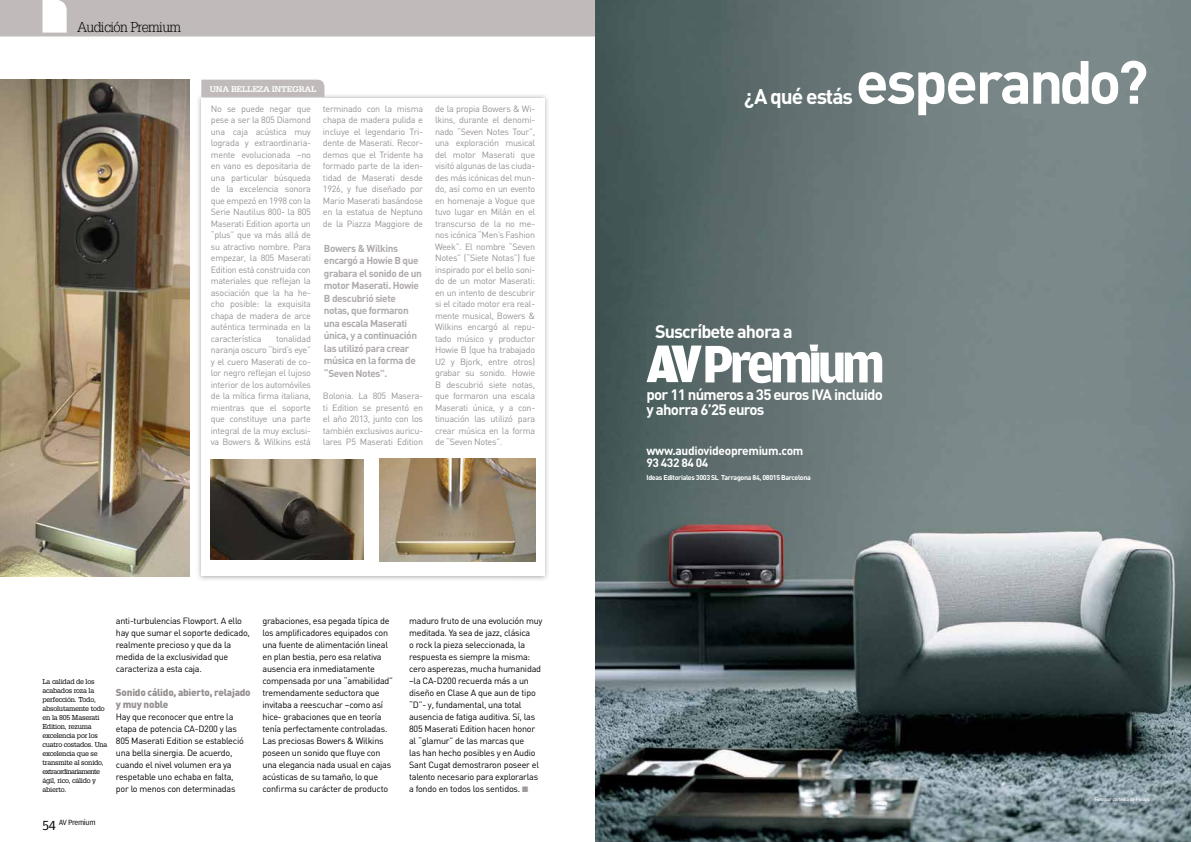
<style>
.page{position:relative;width:1191px;height:842px;background:#fff}
.page>*{position:absolute;margin:0;border:0;box-sizing:border-box;transform-origin:0 0}
.t1{font:700 60px "DIN";letter-spacing:-.045em;color:#fff}
.t2{font:700 21px "DIN";letter-spacing:-.05em;color:#fff}
.t3{font:700 18px "DIN";letter-spacing:-.05em;color:#fff}
.t4{font:700 15px/15px "DIN";letter-spacing:-.05em;color:#fff}
.t5{font:300 14px "Glypha";letter-spacing:-.04em;color:#000}
.t6{font:700 12px/12px "DIN";letter-spacing:-.025em;color:#fff}
.t7{font:700 10px/12.5px "DIN";letter-spacing:-.04em;color:#b0abab}
.t8{font:900 10px/12px "DIN";letter-spacing:-.025em;color:#989292}
.t9{font:9px/11.5px "DIN";letter-spacing:-.03em;color:#989292;text-align:justify}
.t10{font:9px/12px "DIN";letter-spacing:-.025em;color:#000}
.t11{font:700 8px "Glypha";letter-spacing:-.03em;color:#fff;scale:1.09 1}
.t12{font:8px "Amplitude";letter-spacing:-.04em;color:#000}
.t13{font:7px/9px "Glypha";letter-spacing:-.03em;color:#000}
.t14{font:700 7px "DIN";letter-spacing:-.045em;color:#fff}
.t15{font:500 5px "DIN";letter-spacing:-.045em;color:#fff}
.s1{font-size:14px}
.s2{color:#a19c9c}
</style>
<div class="page">
<div style="left:0;top:0;width:595px;height:36px;background:#c0bbba"></div>
<img style="left:198px;top:93px;width:350px;height:487px">
<div style="left:201px;top:98px;width:343px;height:478px;background:#fff"></div>
<div style="left:201px;top:80px;width:123px;height:17px;background:#c0bbba"></div>
<img style="left:595px;top:0;width:596px;height:842px">
<img style="left:0;top:80px;width:189px;height:496px">
<img style="left:379px;top:459px;width:156px;height:103px">
<img style="left:211px;top:459px;width:152px;height:101px">
<svg style="left:646px;top:345px;width:236px;height:38px"></svg>
<h3 class="t5" style="left:77px;top:19px;width:106px">Audición Premium</h3>
<p class="t11" style="left:210px;top:84px;width:99px">UNA BELLEZA INTEGRAL</p>
<p class="t9" style="left:211px;top:102px;width:102px">No se puede negar que pese a ser la 805 Diamond una caja acústica muy lograda y extraordinaria&shy;mente evolucionada –no en vano es depositaria de una particular búsqueda de la excelencia sonora que empezó en 1998 con la Serie Nautilus 800- la 805<br>Maserati Edition aporta un “plus” que va más allá de su atractivo nombre. Para empezar, la 805 Maserati Edition está construida con materiales que reflejan la asociación que la ha he&shy;cho posible: la exquisita chapa de madera de arce auténtica terminada en la característica</p>
<p class="t9" style="left:323px;top:103px;width:102px">terminado con la misma chapa de madera pulida e incluye el legendario Tri&shy;dente de Maserati. Recor&shy;demos que el Tridente ha formado parte de la iden&shy;tidad de Maserati desde 1926, y fue diseñado por Mario Maserati basándose en la estatua de Neptuno de la Piazza Maggiore de</p>
<p class="t7" style="left:324px;top:241px;width:99px">Bowers &amp; Wilkins encargó a Howie B que grabara el sonido de un motor Maserati. Howie<br>B descubrió siete notas, que formaron una escala Maserati única, y a continuación las utilizó para crear música en la forma de “Seven Notes”.</p>
<p class="t9" style="left:211px;top:332px;width:102px;text-indent:65px">tonalidad naranja oscuro “bird’s eye” y el cuero Maserati de co&shy;lor negro reflejan el lujoso interior de los automóviles de la mítica firma italiana, mientras que el soporte que constituye una parte integral de la muy exclusi&shy;va Bowers &amp; Wilkins está</p>
<p class="t9" style="left:323px;top:390px;width:102px">Bolonia. La 805 Masera&shy;ti Edition se presentó en el año 2013, junto con los también exclusivos auricu&shy;lares P5 Maserati Edition</p>
<p class="t9" style="left:435px;top:103px;width:102px">de la propia Bowers &amp; Wi&shy;lkins, durante el denomi&shy;nado “Seven Notes Tour”, una exploración musical del motor Maserati que visitó algunas de las ciuda&shy;des más icónicas del mun&shy;do, así como en un evento en homenaje a Vogue que tuvo lugar en Milán en el transcurso de la no me&shy;nos icónica “Men’s Fashion Week”. El nombre “Seven Notes” (“Siete Notas”) fue inspirado por el bello soni&shy;do de un motor Maserati: en un intento de descubrir si el citado motor era real&shy;mente musical, Bowers &amp; Wilkins encargó al repu&shy;tado músico y productor Howie B (que ha trabajado U2 y Bjork, entre otros) grabar su sonido. Howie B descubrió siete notas, que formaron una escala Maserati única, y a con&shy;tinuación las utilizó para crear música en la forma de “Seven Notes”.</p>
<p class="t13" style="left:43px;top:677px;width:66px">La calidad de los acabados roza la perfección. Todo, absolutamente todo en la 805 Maserati<br>Edition, rezuma excelencia por los cuatro costados. Una excelencia que se transmite al sonido, extraordinariamente ágil, rico, cálido y abierto.</p>
<p class="t10" style="left:116px;top:615px;width:136px">anti-turbulencias Flowport. A ello hay que sumar el soporte dedicado, realmente precioso y que da la medida de la exclusividad que caracteriza a esta caja.</p>
<p class="t8" style="left:116px;top:686px;width:136px">Sonido cálido, abierto, relajado y muy noble</p>
<p class="t10" style="left:116px;top:711px;width:129px">Hay que reconocer que entre la etapa de potencia CA-D200 y las<br>805 Maserati Edition se estableció una bella sinergia. De acuerdo, cuando el nivel volumen era ya respetable uno echaba en falta, por lo menos con determinadas</p>
<p class="t12" style="left:43px;top:818px;width:54px"><span class="s1">54</span> AV Premium</p>
<p class="t10" style="left:262px;top:615px;width:132px">grabaciones, esa pegada típica de los amplificadores equipados con una fuente de alimentación lineal en plan bestia, pero esa relativa ausencia era inmediatamente compensada por una “amabilidad” tremendamente seductora que invitaba a reescuchar –como así hice- grabaciones que en teoría tenía perfectamente controladas.<br>Las preciosas Bowers &amp; Wilkins poseen un sonido que fluye con una elegancia nada usual en cajas acústicas de su tamaño, lo que confirma su carácter de producto</p>
<p class="t10" style="left:409px;top:615px;width:135px">maduro fruto de una evolución muy meditada. Ya sea de jazz, clásica<br>o rock la pieza seleccionada, la respuesta es siempre la misma: cero asperezas, mucha humanidad –la CA-D200 recuerda más a un diseño en Clase A que aun de tipo “D”- y, fundamental, una total ausencia de fatiga auditiva. Sí, las<br>805 Maserati Edition hacen honor al “glamur” de las marcas que<br>las han hecho posibles y en Audio<br>Sant Cugat demostraron poseer el talento necesario para explorarlas a fondo en todos los sentidos. <span class="s2">■</span></p>
<h1 class="t1" style="left:855px;top:43px;width:294px">esperando?</h1>
<h2 class="t2" style="left:744px;top:82px;width:110px">¿A qué estás</h2>
<h3 class="t3" style="left:655px;top:319px;width:139px">Suscríbete ahora a</h3>
<h3 class="t4" style="left:646px;top:386px;width:238px">por 11 números a 35 euros IVA incluido y ahorra 6’25 euros</h3>
<h3 class="t6" style="left:646px;top:444px;width:158px">www.audiovideopremium.com<br>93 432 84 04</h3>
<p class="t14" style="left:646px;top:473px;width:166px">Ideas Editoriales 3003 SL Tarragona 84, 08015 Barcelona</p>
<p class="t15" style="left:1094px;top:796px;width:57px">Foto por cortesía de Philips</p>
</div>
